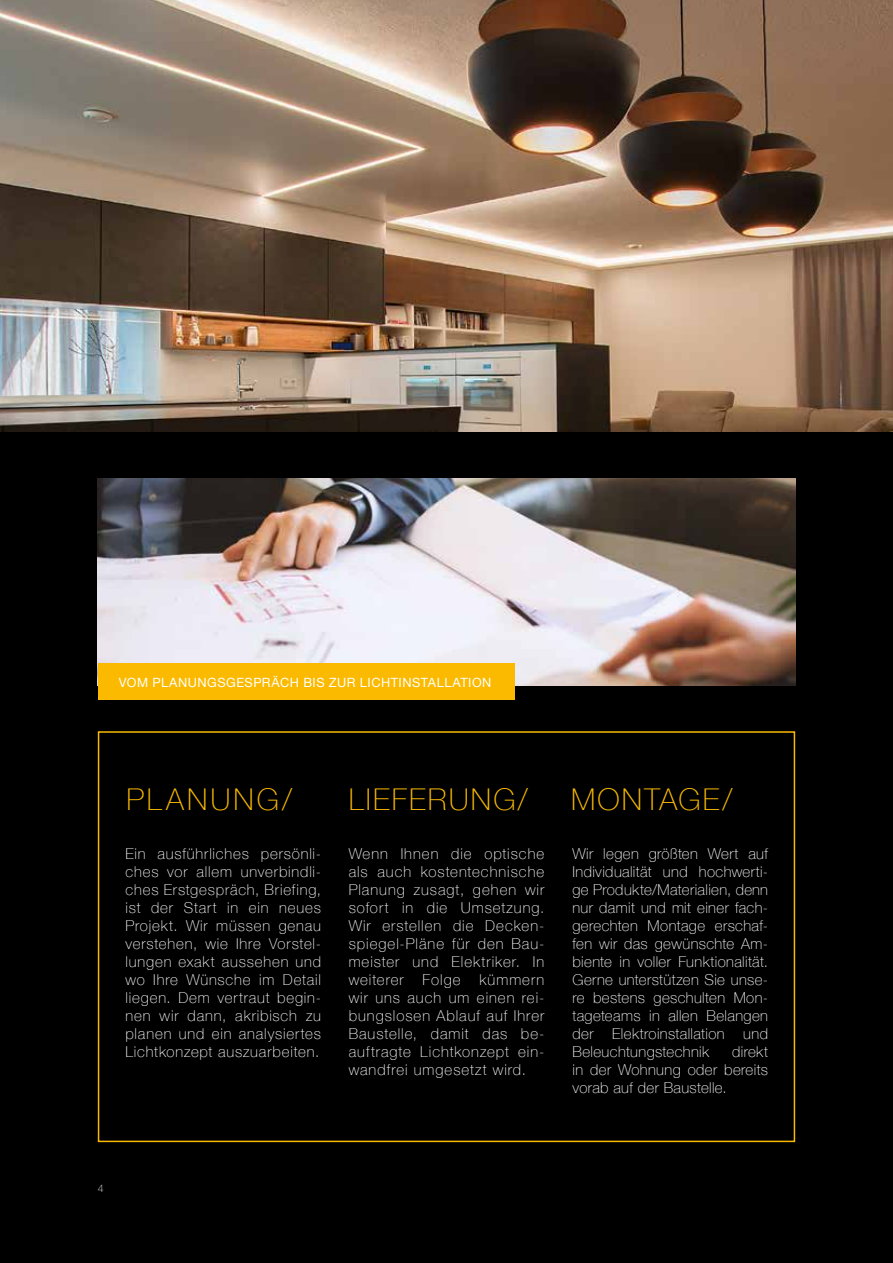
<style>
.page{position:relative;width:893px;height:1263px;background:#000}
.page>*{position:absolute;margin:0;border:0;box-sizing:border-box;transform-origin:0 0}
.t1{font:100 30px "Helvetica Neue";letter-spacing:.07em;color:#fbba00}
.t2{font:100 30px "Helvetica Neue";letter-spacing:.1em;color:#fbba00}
.t3{font:100 15px/18px "Helvetica Neue";letter-spacing:.055em;color:#fff;text-align:justify}
.t4{font:12.75px "Helvetica Neue";letter-spacing:.04em;color:#fff}
.t5{font:100 10.5px "Helvetica Neue";color:#fff}
</style>
<div class="page">
<img style="left:0;top:0;width:893px;height:431px">
<div style="left:98px;top:731px;width:697px;height:411px;border:2px solid #fbba00"></div>
<img style="left:98px;top:478px;width:697px;height:207px">
<div style="left:98px;top:663px;width:416px;height:36px;background:#fbba00"></div>
<p class="t4" style="left:119px;top:673px;width:374px">VOM PLANUNGSGESPRÄCH BIS ZUR LICHTINSTALLATION</p>
<h1 class="t2" style="left:126px;top:777px;width:167px">PLANUNG/</h1>
<h1 class="t1" style="left:349px;top:777px;width:181px">LIEFERUNG/</h1>
<h1 class="t1" style="left:571px;top:777px;width:163px">MONTAGE/</h1>
<p class="t3" style="left:125px;top:844px;width:197px">Ein ausführliches persönli&shy;ches vor allem unverbindli&shy;ches Erstgespräch, Briefing, ist der Start in ein neues Projekt. Wir müssen genau verstehen, wie Ihre Vorstel&shy;lungen exakt aussehen und wo Ihre Wünsche im Detail liegen. Dem vertraut begin&shy;nen wir dann, akribisch zu planen und ein analysiertes Lichtkonzept auszuarbeiten.</p>
<p class="t3" style="left:349px;top:844px;width:197px">Wenn Ihnen die optische als auch kostentechnische Planung zusagt, gehen wir sofort in die Umsetzung.<br>Wir erstellen die Decken&shy;spiegel-Pläne für den Bau&shy;meister und Elektriker. In weiterer</p>
<p class="t3" style="left:349px;top:970px;width:197px;text-indent:131px">kümmern wir uns auch um einen rei&shy;bungslosen Ablauf auf Ihrer Baustelle, damit das be&shy;auftragte Lichtkonzept ein&shy;wandfrei umgesetzt wird.</p>
<p class="t3" style="left:423px;top:970px;width:39px">Folge</p>
<p class="t3" style="left:572px;top:844px;width:197px">Wir legen größten Wert auf Individualität und hochwerti&shy;ge Produkte/Materialien, denn nur damit und mit einer fach&shy;gerechten Montage erschaf&shy;fen wir das gewünschte Am&shy;biente in voller Funktionalität.<br>Gerne unterstützen Sie unse&shy;re bestens geschulten Mon&shy;tageteams in allen Belangen der Elektroinstallation und Beleuchtungstechnik</p>
<p class="t3" style="left:572px;top:1042px;width:197px;text-indent:160px">direkt in der Wohnung oder bereits vorab auf der Baustelle.</p>
<p class="t5" style="left:98px;top:1180px;width:7px">4</p>
</div>
